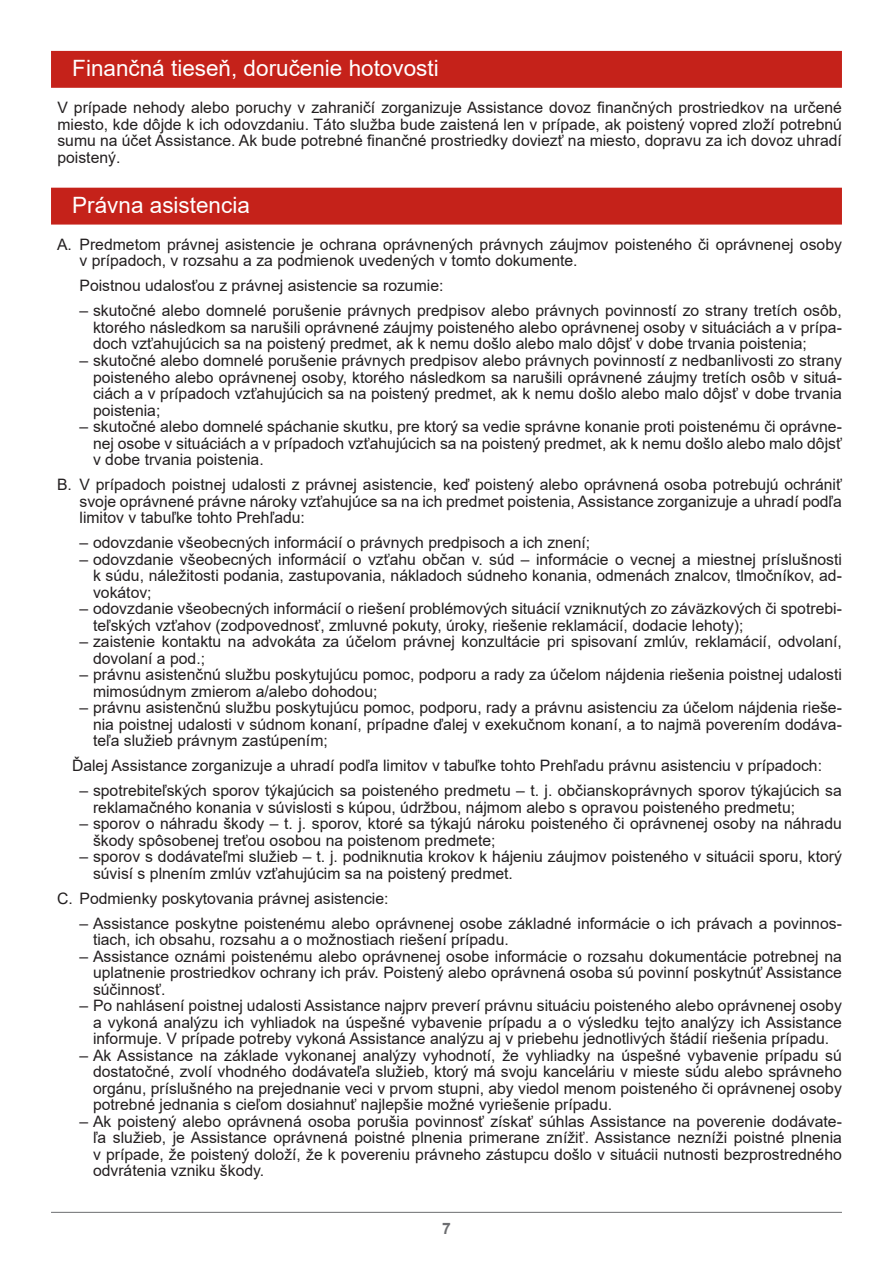
<style>
.page{position:relative;width:893px;height:1263px;background:#fff}
.page>*{position:absolute;margin:0;border:0;box-sizing:border-box;transform-origin:0 0}
.t1{font:22.5px "Arial";color:#fff}
.t2{font:15.75px/16.5px "Arial";color:#231f20;text-align:justify}
.t3{font:700 15.75px "Arial";color:#6c6d70}
</style>
<div class="page">
<hr style="left:51px;top:1212px;width:791px;height:1px;background:#6c6d70">
<div style="left:51px;top:51px;width:791px;height:37px;background:#c5221a"></div>
<div style="left:51px;top:188px;width:791px;height:37px;background:#c5221a"></div>
<h1 class="t1" style="left:72px;top:53px;width:368px">Finančná tieseň, doručenie hotovosti</h1>
<p class="t2" style="left:57px;top:99px;width:786px">V prípade nehody alebo poruchy v zahraničí zorganizuje Assistance dovoz finančných prostriedkov na určené miesto, kde dôjde k ich odovzdaniu. Táto služba bude zaistená len v prípade, ak poistený vopred zloží potrebnú sumu na účet Assistance. Ak bude potrebné finančné prostriedky doviezť na miesto, dopravu za ich dovoz uhradí poistený.</p>
<h1 class="t1" style="left:72px;top:190px;width:179px">Právna asistencia</h1>
<p class="t2" style="left:80px;top:236px;width:764px;text-indent:-23px">A. Predmetom právnej asistencie je ochrana oprávnených právnych záujmov poisteného či oprávnenej osoby v prípadoch, v rozsahu a za podmienok uvedených v tomto dokumente.</p>
<p class="t2" style="left:80px;top:278px;width:365px">Poistnou udalosťou z právnej asistencie sa rozumie:</p>
<p class="t2" style="left:93px;top:303px;width:750px;text-indent:-13px">– skutočné alebo domnelé porušenie právnych predpisov alebo právnych povinností zo strany tretích osôb, ktorého následkom sa narušili oprávnené záujmy poisteného alebo oprávnenej osoby v situáciách a v prípa&shy;doch vzťahujúcich sa na poistený predmet, ak k nemu došlo alebo malo dôjsť v dobe trvania poistenia;</p>
<p class="t2" style="left:93px;top:352px;width:750px;text-indent:-13px">– skutočné alebo domnelé porušenie právnych predpisov alebo právnych povinností z nedbanlivosti zo strany poisteného alebo oprávnenej osoby, ktorého následkom sa narušili oprávnené záujmy tretích osôb v situá&shy;ciách a v prípadoch vzťahujúcich sa na poistený predmet, ak k nemu došlo alebo malo dôjsť v dobe trvania poistenia;</p>
<p class="t2" style="left:93px;top:418px;width:750px;text-indent:-13px">– skutočné alebo domnelé spáchanie skutku, pre ktorý sa vedie správne konanie proti poistenému či oprávne&shy;nej osobe v situáciách a v prípadoch vzťahujúcich sa na poistený predmet, ak k nemu došlo alebo malo dôjsť v dobe trvania poistenia.</p>
<p class="t2" style="left:80px;top:476px;width:764px;text-indent:-23px">B. V prípadoch poistnej udalosti z právnej asistencie, keď poistený alebo oprávnená osoba potrebujú ochrániť svoje oprávnené právne nároky vzťahujúce sa na ich predmet poistenia, Assistance zorganizuje a uhradí podľa limitov v tabuľke tohto Prehľadu:</p>
<p class="t2" style="left:80px;top:534px;width:512px">– odovzdanie všeobecných informácií o právnych predpisoch a ich znení;</p>
<p class="t2" style="left:93px;top:551px;width:750px;text-indent:-13px">– odovzdanie všeobecných informácií o vzťahu občan v. súd – informácie o vecnej a miestnej príslušnosti k súdu, náležitosti podania, zastupovania, nákladoch súdneho konania, odmenách znalcov, tlmočníkov, ad&shy;vokátov;</p>
<p class="t2" style="left:93px;top:600px;width:750px;text-indent:-13px">– odovzdanie všeobecných informácií o riešení problémových situácií vzniknutých zo záväzkových či spotrebi&shy;teľských vzťahov (zodpovednosť, zmluvné pokuty, úroky, riešenie reklamácií, dodacie lehoty);</p>
<p class="t2" style="left:93px;top:633px;width:750px;text-indent:-13px">– zaistenie kontaktu na advokáta za účelom právnej konzultácie pri spisovaní zmlúv, reklamácií, odvolaní, dovolaní a pod.;</p>
<p class="t2" style="left:93px;top:666px;width:750px;text-indent:-13px">– právnu asistenčnú službu poskytujúcu pomoc, podporu a rady za účelom nájdenia riešenia poistnej udalosti mimosúdnym zmierom a/alebo dohodou;</p>
<p class="t2" style="left:93px;top:699px;width:750px;text-indent:-13px">– právnu asistenčnú službu poskytujúcu pomoc, podporu, rady a právnu asistenciu za účelom nájdenia rieše&shy;nia poistnej udalosti v súdnom konaní, prípadne ďalej v exekučnom konaní, a to najmä poverením dodáva&shy;teľa služieb právnym zastúpením;</p>
<p class="t2" style="left:72px;top:757px;width:752px">Ďalej Assistance zorganizuje a uhradí podľa limitov v tabuľke tohto Prehľadu právnu asistenciu v prípadoch:</p>
<p class="t2" style="left:93px;top:782px;width:750px;text-indent:-13px">– spotrebiteľských sporov týkajúcich sa poisteného predmetu – t. j. občianskoprávnych sporov týkajúcich sa reklamačného konania v súvislosti s kúpou, údržbou, nájmom alebo s opravou poisteného predmetu;</p>
<p class="t2" style="left:93px;top:815px;width:750px;text-indent:-13px">– sporov o náhradu škody – t. j. sporov, ktoré sa týkajú nároku poisteného či oprávnenej osoby na náhradu škody spôsobenej treťou osobou na poistenom predmete;</p>
<p class="t2" style="left:93px;top:848px;width:750px;text-indent:-13px">– sporov s dodávateľmi služieb – t. j. podniknutia krokov k hájeniu záujmov poisteného v situácii sporu, ktorý súvisí s plnením zmlúv vzťahujúcim sa na poistený predmet.</p>
<p class="t2" style="left:57px;top:890px;width:333px">C. Podmienky poskytovania právnej asistencie:</p>
<p class="t2" style="left:93px;top:915px;width:750px;text-indent:-13px">– Assistance poskytne poistenému alebo oprávnenej osobe základné informácie o ich právach a povinnos&shy;tiach, ich obsahu, rozsahu a o možnostiach riešení prípadu.</p>
<p class="t2" style="left:93px;top:948px;width:750px;text-indent:-13px">– Assistance oznámi poistenému alebo oprávnenej osobe informácie o rozsahu dokumentácie potrebnej na uplatnenie prostriedkov ochrany ich práv. Poistený alebo oprávnená osoba sú povinní poskytnúť Assistance súčinnosť.</p>
<p class="t2" style="left:93px;top:997px;width:750px;text-indent:-13px">– Po nahlásení poistnej udalosti Assistance najprv preverí právnu situáciu poisteného alebo oprávnenej osoby a vykoná analýzu ich vyhliadok na úspešné vybavenie prípadu a o výsledku tejto analýzy ich Assistance informuje. V prípade potreby vykoná Assistance analýzu aj v priebehu jednotlivých štádií riešenia prípadu.</p>
<p class="t2" style="left:93px;top:1047px;width:750px;text-indent:-13px">– Ak Assistance na základe vykonanej analýzy vyhodnotí, že vyhliadky na úspešné vybavenie prípadu sú dostatočné, zvolí vhodného dodávateľa služieb, ktorý má svoju kanceláriu v mieste súdu alebo správneho orgánu, príslušného na prejednanie veci v prvom stupni, aby viedol menom poisteného či oprávnenej osoby potrebné jednania s cieľom dosiahnuť najlepšie možné vyriešenie prípadu.</p>
<p class="t2" style="left:93px;top:1113px;width:750px;text-indent:-13px">– Ak poistený alebo oprávnená osoba porušia povinnosť získať súhlas Assistance na poverenie dodávate&shy;ľa služieb, je Assistance oprávnená poistné plnenia primerane znížiť. Assistance nezníži poistné plnenia v prípade, že poistený doloží, že k povereniu právneho zástupcu došlo v situácii nutnosti bezprostredného odvrátenia vzniku škody.</p>
<p class="t3" style="left:442px;top:1217px;width:10px">7</p>
</div>
